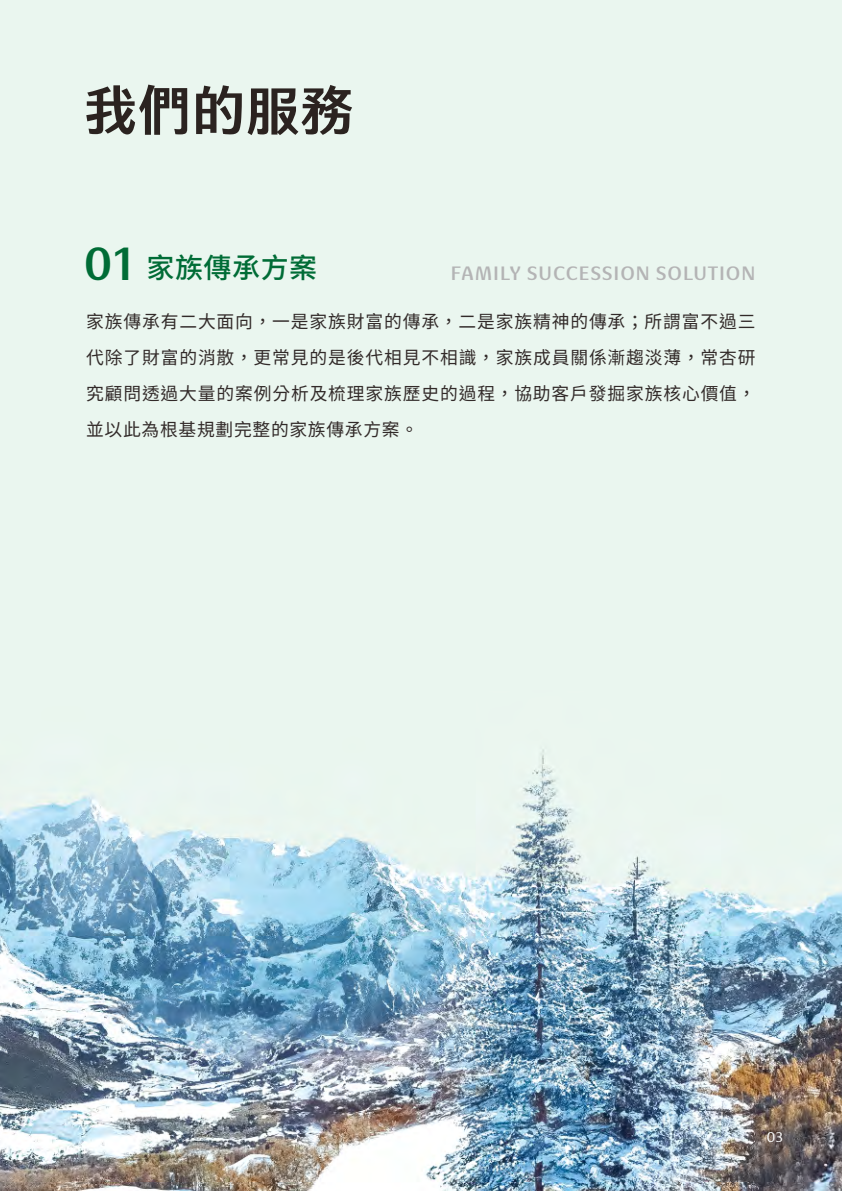
<style>
.page{position:relative;width:842px;height:1191px;background:#fff}
.page>*{position:absolute;margin:0;border:0;box-sizing:border-box;transform-origin:0 0}
.t1{font:800 53px "AR Fang Xin Shu H7 B5 Std";letter-spacing:.02em;color:#2b2320}
.t2{font:500 28px "Source Han Sans TW";letter-spacing:.02em;color:#006c36}
.t3{font:500 20px "Basel Neue";letter-spacing:.02em;color:#b4b4b5}
.t4{font:17.8px/36px "Source Han Sans TW";letter-spacing:.05em;color:#322a29;text-align:justify}
.t5{font:14.6px "Basel Neue";color:#fff}
.s1{font-family:"Basel Neue";font-size:48px}
</style>
<div class="page">
<img style="left:0;top:0;width:842px;height:1191px">
<h1 class="t1" style="left:84px;top:82px;width:271px">我們的服務</h1>
<h2 class="t2" style="left:83px;top:252px;width:235px"><span class="s1">01</span> 家族傳承方案</h2>
<p class="t3" style="left:451px;top:262px;width:306px">FAMILY SUCCESSION SOLUTION</p>
<p class="t4" style="left:86px;top:304px;width:671px">家族傳承有二大面向，一是家族財富的傳承，二是家族精神的傳承；所謂富不過三代除了財富的消散，更常見的是後代相見不相識，家族成員關係漸趨淡薄，常杏研究顧問透過大量的案例分析及梳理家族歷史的過程，協助客戶發掘家族核心價值，並以此為根基規劃完整的家族傳承方案。</p>
<p class="t5" style="left:767px;top:1128px;width:18px">03</p>
</div>
